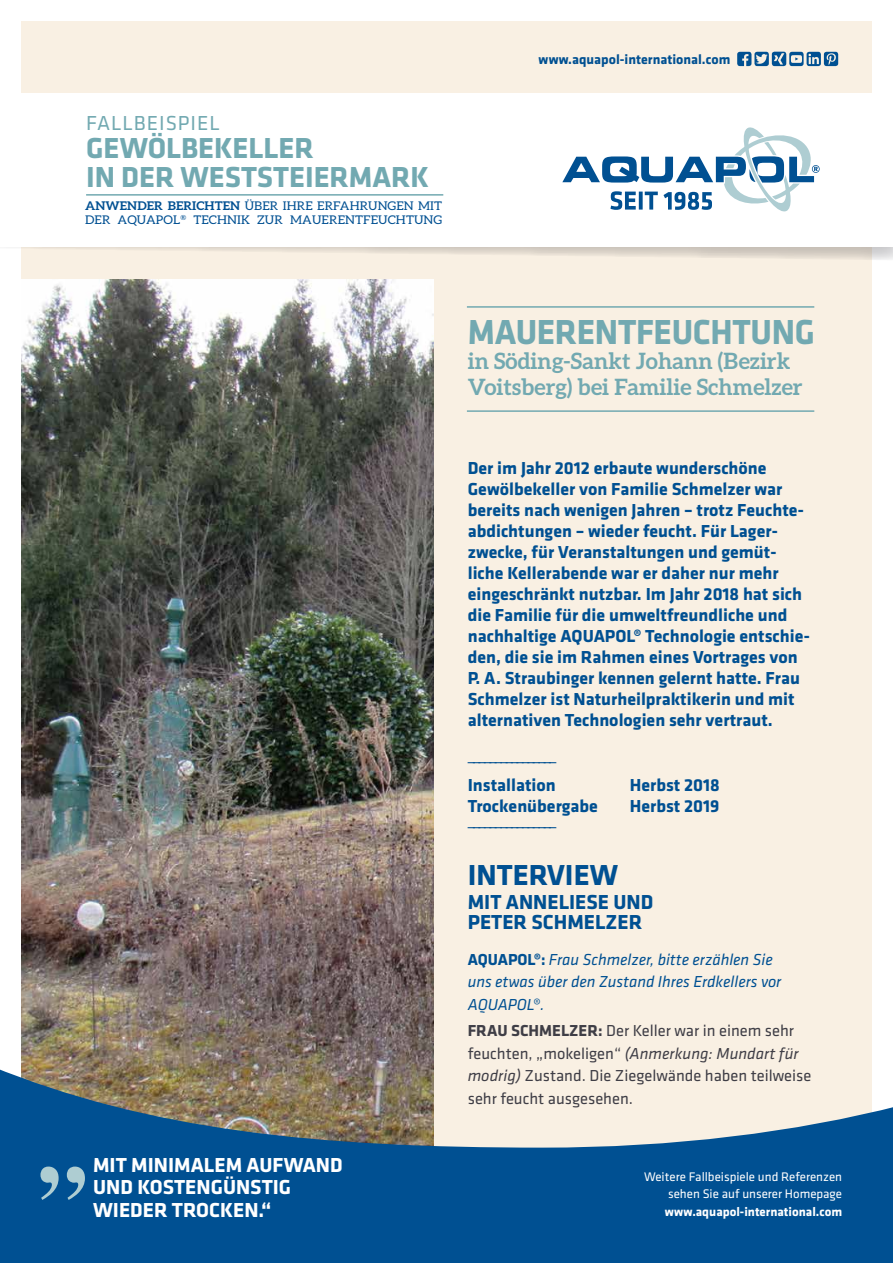
<style>
.page{position:relative;width:893px;height:1263px;background:#fff}
.page>*{position:absolute;margin:0;border:0;box-sizing:border-box;transform-origin:0 0}
.t1{font:700 36px "Klavika";letter-spacing:-.01em;color:#72a9b1;scale:.96 1}
.t2{font:700 30px/28.5px "Klavika";color:#72a9b1}
.t3{font:700 30px "Klavika";color:#005092}
.t4{font:700 22.5px/25.5px "Aleo";color:#72a9b1}
.t5{font:700 21px/22.5px "Klavika";color:#fff}
.t6{font:700 21px/19.5px "Klavika";color:#005092}
.t7{font:21px "Klavika";letter-spacing:.045em;color:#72a9b1}
.t8{font:700 18px/21px "Klavika";color:#005092}
.t9{font:16.5px/22.5px "Klavika";color:#3f3e46}
.t10{font:italic 16.5px/22.5px "Klavika";color:#005092}
.t11{font:500 16.5px "Klavika";color:#005092}
.t12{font:700 13.95px "Klavika";color:#005092}
.t13{font:12.9px/17.2px "Klavika";color:#fff;text-align:right}
.t14{font:700 12.9px "Klavika";color:#fff}
.t15{font:12px/14.4px "Aleo";letter-spacing:.01em;color:#005092;scale:1.05 1}
.s1{font-weight:700}
.s2{font-weight:700;font-style:normal}
.s3{font-style:italic}
</style>
<div class="page">
<div style="left:21px;top:21px;width:851px;height:1221px;background:#f9f0e3"></div>
<img style="left:21px;top:279px;width:413px;height:787px">
<hr style="left:467px;top:306px;width:347px;height:2px;background:#72a9b1">
<hr style="left:467px;top:410px;width:347px;height:2px;background:#72a9b1">
<svg style="left:737px;top:52px;width:101px;height:14px"></svg>
<svg style="left:23px;top:247px;width:870px;height:13px"></svg>
<div style="left:0;top:94px;width:893px;height:153px;background:#fff"></div>
<hr style="left:86px;top:194px;width:357px;height:2px;background:#72a9b1">
<svg style="left:562px;top:127px;width:258px;height:84px"></svg>
<svg style="left:0;top:1066px;width:893px;height:197px;fill:#005092"></svg>
<svg style="left:40px;top:1166px;width:45px;height:34px;background:#4984ad"></svg>
<p class="t7" style="left:86px;top:109px;width:135px">FALLBEISPIEL</p>
<h2 class="t2" style="left:86px;top:132px;width:344px">GEWÖLBEKELLER<br>IN DER WESTSTEIERMARK</h2>
<p class="t15" style="left:85px;top:198px;width:342px"><span class="s1">ANWENDER BERICHTEN</span> ÜBER IHRE ERFAHRUNGEN MIT<br>DER AQUAPOL<sup>®</sup> TECHNIK ZUR MAUERENTFEUCHTUNG</p>
<p class="t12" style="left:539px;top:49px;width:193px">www.aquapol-international.com</p>
<p class="t5" style="left:93px;top:1153px;width:251px">MIT MINIMALEM AUFWAND<br>UND KOSTENGÜNSTIG<br>WIEDER TROCKEN.“</p>
<h1 class="t1" style="left:468px;top:306px;width:363px">MAUERENTFEUCHTUNG</h1>
<p class="t4" style="left:468px;top:348px;width:336px">in Söding-Sankt Johann (Bezirk<br>Voitsberg) bei Familie Schmelzer</p>
<p class="t8" style="left:468px;top:457px;width:344px">Der im Jahr 2012 erbaute wunderschöne Gewölbekeller von Familie Schmelzer war bereits nach wenigen Jahren – trotz Feuchte&shy;abdichtungen – wieder feucht. Für Lager&shy;zwecke, für Veranstaltungen und gemüt&shy;liche Kellerabende war er daher nur mehr eingeschränkt nutzbar. Im Jahr 2018 hat sich die Familie für die umweltfreundliche und nachhaltige AQUAPOL® Technologie entschie&shy;den, die sie im Rahmen eines Vortrages von P. A. Straubinger kennen gelernt hatte. Frau Schmelzer ist Naturheilpraktikerin und mit alternativen Technologien sehr vertraut.</p>
<p class="t11" style="left:468px;top:745px;width:90px">________________</p>
<p class="t8" style="left:468px;top:773px;width:90px">Installation</p>
<p class="t8" style="left:630px;top:773px;width:91px">Herbst 2018</p>
<p class="t8" style="left:468px;top:794px;width:132px">Trockenübergabe</p>
<p class="t8" style="left:630px;top:794px;width:91px">Herbst 2019</p>
<p class="t11" style="left:468px;top:810px;width:90px">________________</p>
<h2 class="t3" style="left:468px;top:854px;width:152px">INTERVIEW</h2>
<p class="t6" style="left:468px;top:891px;width:187px">MIT ANNELIESE UND<br>PETER SCHMELZER</p>
<p class="t10" style="left:468px;top:948px;width:315px"><span class="s2">AQUAPOL®:</span> Frau Schmelzer, bitte erzählen Sie uns etwas über den Zustand Ihres Erdkellers vor<br>AQUAPOL®.</p>
<p class="t9" style="left:468px;top:1019px;width:345px"><span class="s1">FRAU SCHMELZER:</span> Der Keller war in einem sehr feuchten, „mokeligen“ <span class="s3">(Anmerkung: Mundart für modrig)</span> Zustand. Die Ziegelwände haben teilweise sehr feucht ausgesehen.</p>
<p class="t13" style="left:644px;top:1168px;width:200px">Weitere Fallbeispiele und Referenzen sehen Sie auf unserer Homepage</p>
<p class="t14" style="left:665px;top:1202px;width:179px">www.aquapol-international.com</p>
</div>
